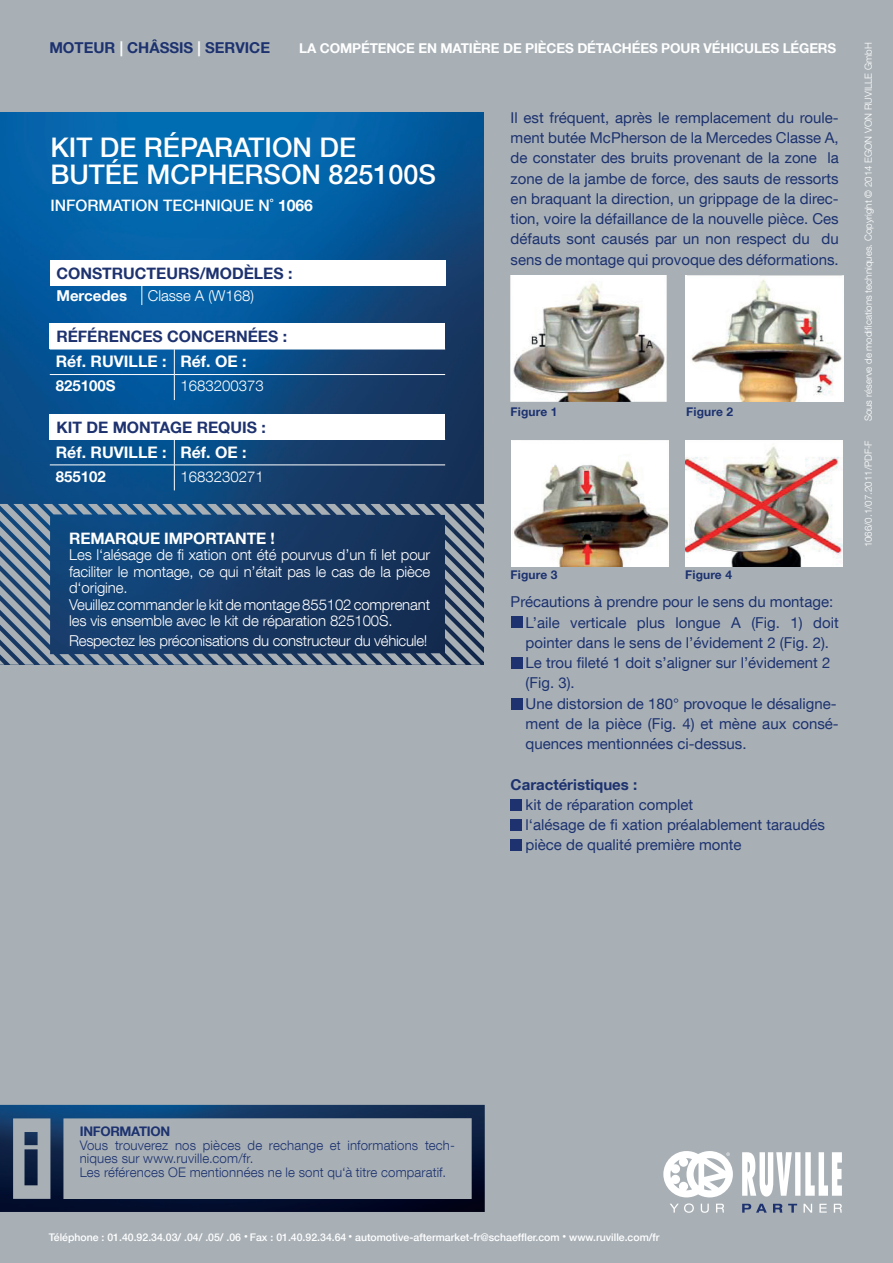
<style>
.page{position:relative;width:893px;height:1263px;background:#a8b0b6}
.page>*{position:absolute;margin:0;border:0;box-sizing:border-box;transform-origin:0 0}
.t1{font:500 27px/27px "Helvetica Neue LT Com";color:#fff}
.t2{font:700 15.9px "Helvetica Neue LT Com";color:#fff}
.t3{font:700 15.75px "Helvetica Neue LT Com";color:#1d326f}
.t4{font:500 15.75px "Helvetica Neue LT Com";color:#fff}
.t5{font:700 15.75px "Helvetica Neue LT Com";letter-spacing:-.01em;color:#fff}
.t6{font:15px/20.2px "Helvetica Neue LT Com";color:#1d326f;text-align:justify}
.t7{font:300 15px/16.5px "Helvetica Neue LT Com";letter-spacing:-.01em;color:#fff}
.t8{font:700 15px "Helvetica Neue LT Com";color:#1d326f}
.t9{font:700 15px "Helvetica Neue LT Com";color:#fff}
.t10{font:700 13.5px "Helvetica Neue LT Com";letter-spacing:-.01em;color:#fff}
.t11{font:300 13.2px/13.5px "Helvetica Neue LT Com";letter-spacing:.01em;color:#1d326f}
.t12{font:700 13.2px "Helvetica Neue LT Com";color:#1d326f}
.t13{font:700 12px "Helvetica Neue LT Com";color:#1d326f}
.t14{font:500 10.5px "Helvetica Neue LT Com";color:#fff}
.t15{font:300 9.75px "Helvetica Neue LT Com";color:#fff}
.s1{color:#fff}
.s2{font-weight:700}
.s3{font-size:7.5px}
</style>
<div class="page">
<img style="left:0;top:112px;width:484px;height:392px">
<svg style="left:0;top:504px;width:484px;height:161px"></svg>
<div style="left:50px;top:260px;width:396px;height:26px;background:#fff"></div>
<svg style="left:142px;top:286px;width:1px;height:19px"></svg>
<div style="left:50px;top:323px;width:395px;height:26px;background:#fff"></div>
<svg style="left:174px;top:350px;width:1px;height:50px"></svg>
<hr style="left:50px;top:374px;width:124px;height:1px;background:#fff">
<hr style="left:174px;top:374px;width:271px;height:1px;background:#fff">
<hr style="left:50px;top:349px;width:124px;height:1px;background:#fff">
<hr style="left:174px;top:349px;width:271px;height:1px;background:#fff">
<div style="left:50px;top:414px;width:395px;height:25px;background:#fff"></div>
<svg style="left:174px;top:440px;width:1px;height:50px"></svg>
<hr style="left:50px;top:465px;width:124px;height:1px;background:#fff">
<hr style="left:174px;top:465px;width:271px;height:1px;background:#fff">
<hr style="left:50px;top:439px;width:124px;height:1px;background:#fff">
<hr style="left:174px;top:439px;width:271px;height:1px;background:#fff">
<svg style="left:742px;top:1152px;width:100px;height:44px"></svg>
<svg style="left:742px;top:1204px;width:25px;height:8px"></svg>
<svg style="left:773px;top:1204px;width:9px;height:8px"></svg>
<svg style="left:788px;top:1204px;width:9px;height:8px"></svg>
<svg style="left:804px;top:1204px;width:8px;height:8px"></svg>
<svg style="left:819px;top:1204px;width:8px;height:8px"></svg>
<svg style="left:834px;top:1204px;width:8px;height:8px"></svg>
<svg style="left:663px;top:1151px;width:70px;height:46px"></svg>
<svg style="left:670px;top:1203px;width:24px;height:10px"></svg>
<svg style="left:701px;top:1204px;width:8px;height:9px"></svg>
<svg style="left:716px;top:1204px;width:8px;height:8px"></svg>
<img style="left:0;top:1105px;width:485px;height:107px">
<img style="left:511px;top:276px;width:155px;height:126px">
<img style="left:512px;top:441px;width:156px;height:126px">
<img style="left:685px;top:441px;width:157px;height:126px">
<img style="left:687px;top:276px;width:156px;height:126px">
<div style="left:512px;top:617px;width:11px;height:11px;background:#1d326f"></div>
<div style="left:512px;top:657px;width:11px;height:11px;background:#1d326f"></div>
<div style="left:512px;top:698px;width:11px;height:11px;background:#1d326f"></div>
<div style="left:510px;top:799px;width:12px;height:11px;background:#1d326f"></div>
<div style="left:511px;top:820px;width:11px;height:11px;background:#1d326f"></div>
<div style="left:510px;top:839px;width:12px;height:11px;background:#1d326f"></div>
<p class="t8" style="left:49px;top:38px;width:120px">MOTEUR <span class="s1">|</span> CHÂSSIS</p>
<p class="t8" style="left:197px;top:38px;width:63px"><span class="s1">|</span> SERVICE</p>
<p class="t10" style="left:299px;top:40px;width:539px">LA COMPÉTENCE EN MATIÈRE DE PIÈCES DÉTACH ÉES POUR VÉHICULES LÉGERS</p>
<h1 class="t1" style="left:50px;top:134px;width:385px">Kit de réparation de butée McPherson 825100S</h1>
<p class="t4" style="left:50px;top:196px;width:264px">INFORMATION Technique N˚ <span class="s2">1066</span></p>
<p class="t3" style="left:56px;top:263px;width:238px">CONSTRUCTEURS/MODÈLES :</p>
<p class="t9" style="left:56px;top:286px;width:72px">MERCEDES</p>
<p class="t7" style="left:148px;top:287px;width:108px">Classe A (W168)</p>
<p class="t3" style="left:56px;top:327px;width:232px">RÉFÉRENCES CONCERNÉES :</p>
<p class="t2" style="left:56px;top:352px;width:78px">RÉF. RUVILLE</p>
<p class="t2" style="left:162px;top:352px;width:86px">: RÉF. OE :</p>
<p class="t9" style="left:56px;top:376px;width:61px">825100S</p>
<p class="t7" style="left:180px;top:377px;width:85px">1683200373</p>
<p class="t3" style="left:56px;top:417px;width:69px">KITDE MONTA</p>
<p class="t3" style="left:170px;top:417px;width:49px">GE REQUIS</p>
<p class="t3" style="left:261px;top:417px;width:6px">:</p>
<p class="t2" style="left:56px;top:442px;width:78px">RÉF. RUVILLE</p>
<p class="t2" style="left:162px;top:442px;width:86px">: RÉF. OE :</p>
<p class="t9" style="left:56px;top:467px;width:52px">855102</p>
<p class="t7" style="left:180px;top:468px;width:85px">1683230271</p>
<p class="t5" style="left:69px;top:528px;width:207px">REMARQUE IMPORTANTE !</p>
<p class="t7" style="left:69px;top:546px;width:363px">Les l‘alésage de fi xation ont été pourvus d’un fi let pour faciliter le montage, ce qui n’était pas le cas de la pièce d‘origine.<br>Veuillez commander le kit de montage 855102 comprenant les vis ensemble avec le kit de réparation 825100S.</p>
<p class="t7" style="left:69px;top:632px;width:360px">Respectez les préconisations du constructeur du véhicule!</p>
<p class="t6" style="left:511px;top:107px;width:330px">Il est fréquent, après le remplacement du roule&shy;ment butée McPherson de la Mercedes Classe A, de constater des bruits provenant de la zone la zone de la jambe de force, des sauts de ressorts en braquant la direction, un grippage de la direc&shy;tion, voire la défaillance de la nouvelle pièce. Ces défauts sont causés par un non respect du du sens de montage qui provoque des déformations.</p>
<p class="t13" style="left:511px;top:404px;width:48px">FIGURE 1</p>
<p class="t13" style="left:511px;top:567px;width:48px">FIGURE 3</p>
<p class="t13" style="left:686px;top:404px;width:48px">FIGURE 2</p>
<p class="t13" style="left:685px;top:567px;width:48px">FIGURE 4</p>
<p class="t6" style="left:526px;top:591px;width:315px;text-align:left;text-indent:-15px">Précautions à prendre pour le sens du montage:<br>L’aile verticale plus longue A (Fig. 1) doit pointer dans le sens de l’évidement 2 (Fig. 2).<br>Le trou fileté 1 doit s’aligner sur l’évidement 2 (Fig. 3).<br>Une distorsion de 180° provoque le désaligne&shy;ment de la pièce (Fig. 4) et mène aux consé&shy;quences mentionnées ci-dessus.</p>
<p class="t8" style="left:511px;top:775px;width:128px">CARACTÉRISTIQUES :</p>
<p class="t6" style="left:526px;top:794px;width:169px">kit de réparation complet</p>
<p class="t6" style="left:511px;top:814px;width:316px">l l‘alésage de fi xation préalablement taraudés</p>
<p class="t6" style="left:526px;top:834px;width:217px">pièce de qualité première monte</p>
<p class="t15" style="left:862px;top:421px;width:380px;rotate:-90deg">Sous réserve de modifications techniques. Copyright © 2014 EGON VON RUVILLE GmbH</p>
<p class="t15" style="left:862px;top:547px;width:109px;rotate:-90deg">1066/0.1/07.2011/PDF-F</p>
<p class="t12" style="left:80px;top:1123px;width:9px">INFO</p>
<p class="t12" style="left:110px;top:1123px;width:19px">RMATION</p>
<p class="t11" style="left:80px;top:1138px;width:377px">Vous trouverez nos pièces de rechange et informations tech&shy;niques sur www.ruville.com/fr.<br>Les références OE mentionnées ne le sont qu‘à titre comparatif.</p>
<p class="t14" style="left:49px;top:1231px;width:612px">Téléphone : 01.40.92.34.03/ .04/ .05/ .06 <span class="s3">•</span> Fax : 01.40.92.34.64 <span class="s3">•</span> automotive-aftermarket-fr@schaeffler.com <span class="s3">•</span> www.ruville.com/fr</p>
</div>
